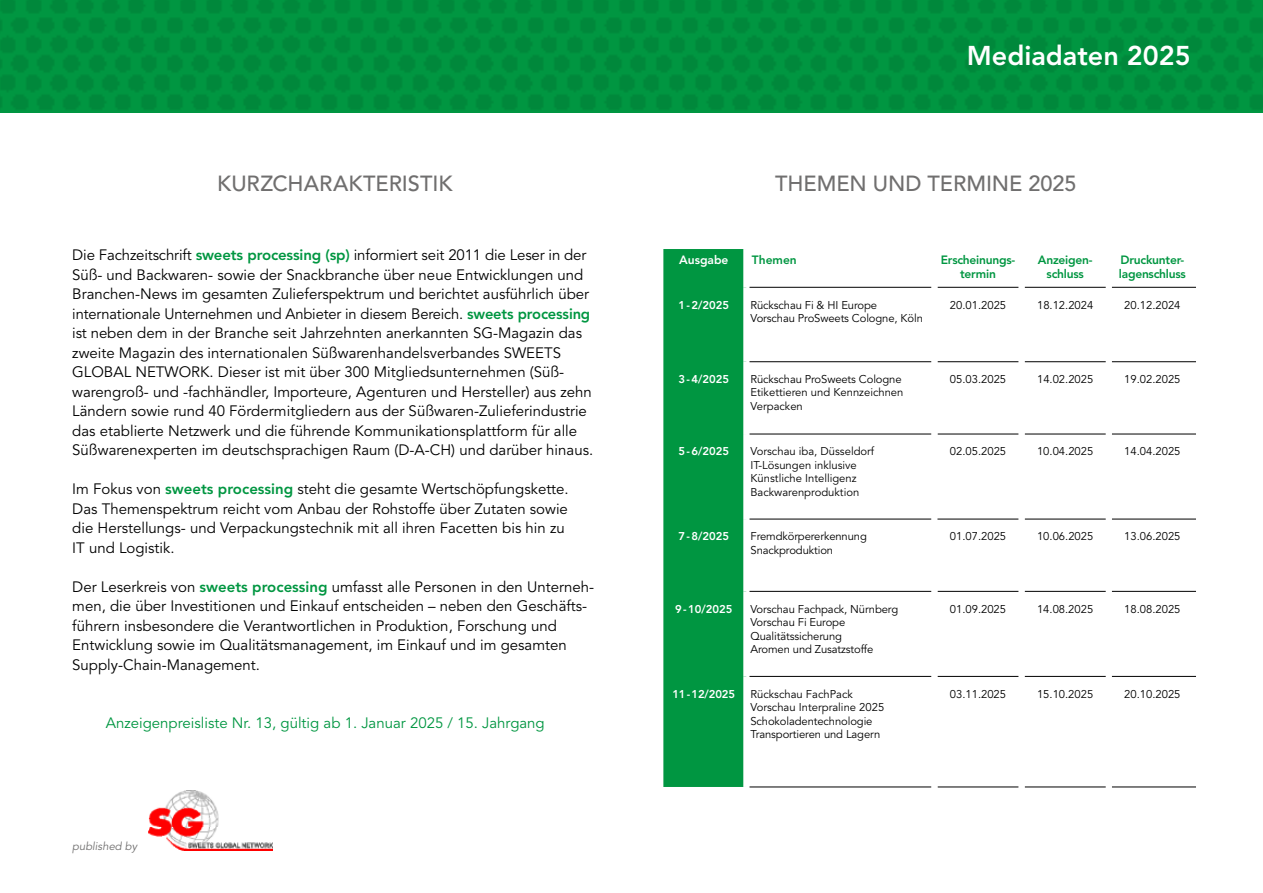
<style>
.page{position:relative;width:1263px;height:893px;background:#fff}
.page>*{position:absolute;margin:0;border:0;box-sizing:border-box;transform-origin:0 0}
.t1{font:800 27px "Avenir LT Std";color:#fff}
.t2{font:500 21.75px "Avenir LT Std";color:#706f6f}
.t3{font:15px/19.5px "Avenir LT Std";color:#000}
.t4{font:15px "Avenir LT Std";color:#009641}
.t5{font:800 12px/14.4px "Avenir LT Std";letter-spacing:-.02em;color:#009641;text-align:center}
.t6{font:800 12px "Avenir LT Std";color:#fff}
.t7{font:11.25px/13.5px "Avenir LT Std";color:#000}
.t8{font:800 11.25px "Avenir LT Std";color:#fff}
.t9{font:italic 11.25px "Avenir LT Std";color:#706f6f}
.s1{font-weight:800;color:#009641}
</style>
<div class="page">
<img style="left:0;top:0;width:1263px;height:113px">
<svg style="left:663px;top:249px;width:80px;height:538px;background:#0c9b4a"></svg>
<hr style="left:749px;top:361px;width:182px;height:1px;background:#000">
<hr style="left:937px;top:361px;width:82px;height:1px;background:#000">
<hr style="left:1025px;top:361px;width:81px;height:1px;background:#000">
<hr style="left:1112px;top:361px;width:84px;height:1px;background:#000">
<hr style="left:749px;top:434px;width:182px;height:1px;background:#000">
<hr style="left:937px;top:434px;width:82px;height:1px;background:#000">
<hr style="left:1025px;top:434px;width:81px;height:1px;background:#000">
<hr style="left:1112px;top:434px;width:84px;height:1px;background:#000">
<hr style="left:749px;top:519px;width:182px;height:1px;background:#000">
<hr style="left:749px;top:591px;width:182px;height:1px;background:#000">
<hr style="left:749px;top:676px;width:182px;height:1px;background:#000">
<hr style="left:937px;top:591px;width:82px;height:1px;background:#000">
<hr style="left:1025px;top:591px;width:81px;height:1px;background:#000">
<hr style="left:1112px;top:591px;width:84px;height:1px;background:#000">
<hr style="left:937px;top:676px;width:82px;height:1px;background:#000">
<hr style="left:1025px;top:676px;width:81px;height:1px;background:#000">
<hr style="left:1112px;top:676px;width:84px;height:1px;background:#000">
<hr style="left:749px;top:787px;width:182px;height:1px;background:#000">
<hr style="left:937px;top:787px;width:82px;height:1px;background:#000">
<hr style="left:1025px;top:787px;width:81px;height:1px;background:#000">
<hr style="left:1112px;top:787px;width:84px;height:1px;background:#000">
<hr style="left:749px;top:287px;width:182px;height:1px;background:#000">
<hr style="left:937px;top:287px;width:82px;height:1px;background:#000">
<hr style="left:1025px;top:287px;width:81px;height:1px;background:#000">
<hr style="left:1112px;top:287px;width:84px;height:1px;background:#000">
<hr style="left:937px;top:519px;width:82px;height:1px;background:#000">
<hr style="left:1025px;top:519px;width:81px;height:1px;background:#000">
<hr style="left:1112px;top:519px;width:84px;height:1px;background:#000">
<img style="left:149px;top:791px;width:123px;height:59px">
<h2 class="t2" style="left:217px;top:170px;width:237px">KURZCHARAKTERISTIK</h2>
<p class="t3" style="left:72px;top:246px;width:522px">Die Fachzeitschrift <span class="s1">sweets processing (sp)</span> informiert seit 2011 die Leser in der Süß- und Backwaren- sowie der Snackbranche über neue Entwicklungen und Branchen-News im gesamten Zulieferspektrum und berichtet ausführlich über internationale Unternehmen und Anbieter in diesem Bereich. <span class="s1">sweets processing </span>ist neben dem in der Branche seit Jahrzehnten anerkannten SG-Magazin das zweite Magazin des internationalen Süßwarenhandelsverbandes SWEETS GLOBAL NETWORK. Dieser ist mit über 300 Mitgliedsunternehmen (Süß&shy;warengroß- und -fachhändler, Importeure, Agenturen und Hersteller) aus zehn Ländern sowie rund 40 Fördermitgliedern aus der Süßwaren-Zulieferindustrie das etablierte Netzwerk und die führende Kommunikationsplattform für alle Süßwarenexperten im deutschsprachigen Raum (D-A-CH) und darüber hinaus.</p>
<p class="t3" style="left:72px;top:480px;width:498px">Im Fokus von <span class="s1">sweets processing</span> steht die gesamte Wertschöpfungskette.<br>Das Themenspektrum reicht vom Anbau der Rohstoffe über Zutaten sowie die Herstellungs- und Verpackungstechnik mit all ihren Facetten bis hin zu IT und Logistik.</p>
<p class="t3" style="left:72px;top:577px;width:523px">Der Leserkreis von <span class="s1">sweets processing</span> umfasst alle Personen in den Unterneh&shy;men, die über Investitionen und Einkauf entscheiden – neben den Geschäfts&shy;führern insbesondere die Verantwortlichen in Produktion, Forschung und Entwicklung sowie im Qualitätsmanagement, im Einkauf und im gesamten Supply-Chain-Management.</p>
<p class="t4" style="left:106px;top:715px;width:440px">Anzeigenpreisliste Nr. 13, gültig ab 1. Januar 2025 / 15. Jahrgang</p>
<p class="t9" style="left:72px;top:840px;width:67px">published by</p>
<h1 class="t1" style="left:967px;top:40px;width:225px">Mediadaten 2025</h1>
<h2 class="t2" style="left:775px;top:170px;width:303px">THEMEN UND TERMINE 2025</h2>
<p class="t6" style="left:679px;top:252px;width:51px">Ausgabe</p>
<p class="t5" style="left:752px;top:252px;width:46px">Themen</p>
<p class="t5" style="left:941px;top:252px;width:76px">Erscheinungs&shy;termin</p>
<p class="t5" style="left:1038px;top:252px;width:56px">Anzeigen&shy;schluss</p>
<p class="t5" style="left:1119px;top:252px;width:68px;text-align:left">Druckunter&shy;lagenschluss</p>
<p class="t8" style="left:678px;top:298px;width:52px">1-2/2025</p>
<p class="t7" style="left:750px;top:298px;width:174px">Rückschau Fi &amp; HI Europe<br>Vorschau ProSweets Cologne, Köln</p>
<p class="t7" style="left:950px;top:298px;width:58px">20.01.2025</p>
<p class="t7" style="left:1037px;top:298px;width:58px">18.12.2024</p>
<p class="t7" style="left:1124px;top:298px;width:58px">20.12.2024</p>
<p class="t8" style="left:678px;top:372px;width:52px">3-4/2025</p>
<p class="t7" style="left:750px;top:373px;width:154px">Rückschau ProSweets Cologne<br>Etikettieren und Kennzeichnen<br>Verpacken</p>
<p class="t7" style="left:950px;top:373px;width:58px">05.03.2025</p>
<p class="t7" style="left:1037px;top:373px;width:58px">14.02.2025</p>
<p class="t7" style="left:1124px;top:373px;width:58px">19.02.2025</p>
<p class="t8" style="left:678px;top:445px;width:52px">5-6/2025</p>
<p class="t7" style="left:750px;top:445px;width:125px">Vorschau iba, Düsseldorf<br>IT-Lösungen inklusive<br>Künstliche Intelligenz<br>Backwarenproduktion</p>
<p class="t7" style="left:950px;top:445px;width:58px">02.05.2025</p>
<p class="t7" style="left:1037px;top:445px;width:58px">10.04.2025</p>
<p class="t7" style="left:1124px;top:445px;width:58px">14.04.2025</p>
<p class="t8" style="left:678px;top:530px;width:52px">7-8/2025</p>
<p class="t7" style="left:750px;top:530px;width:118px">Fremdkörpererkennung<br>Snackproduktion</p>
<p class="t7" style="left:950px;top:530px;width:58px">01.07.2025</p>
<p class="t7" style="left:1037px;top:530px;width:58px">10.06.2025</p>
<p class="t7" style="left:1124px;top:530px;width:58px">13.06.2025</p>
<p class="t8" style="left:675px;top:602px;width:59px">9-10/2025</p>
<p class="t7" style="left:750px;top:602px;width:149px">Vorschau Fachpack, Nürnberg<br>Vorschau Fi Europe<br>Qualitätssicherung<br>Aromen und Zusatzstoffe</p>
<p class="t7" style="left:950px;top:602px;width:58px">01.09.2025</p>
<p class="t7" style="left:1037px;top:602px;width:58px">14.08.2025</p>
<p class="t7" style="left:1124px;top:602px;width:58px">18.08.2025</p>
<p class="t8" style="left:672px;top:687px;width:64px">11-12/2025</p>
<p class="t7" style="left:750px;top:687px;width:135px">Rückschau FachPack<br>Vorschau Interpraline 2025<br>Schokoladentechnologie<br>Transportieren und Lagern</p>
<p class="t7" style="left:950px;top:687px;width:58px">03.11.2025</p>
<p class="t7" style="left:1037px;top:687px;width:58px">15.10.2025</p>
<p class="t7" style="left:1124px;top:687px;width:58px">20.10.2025</p>
</div>
